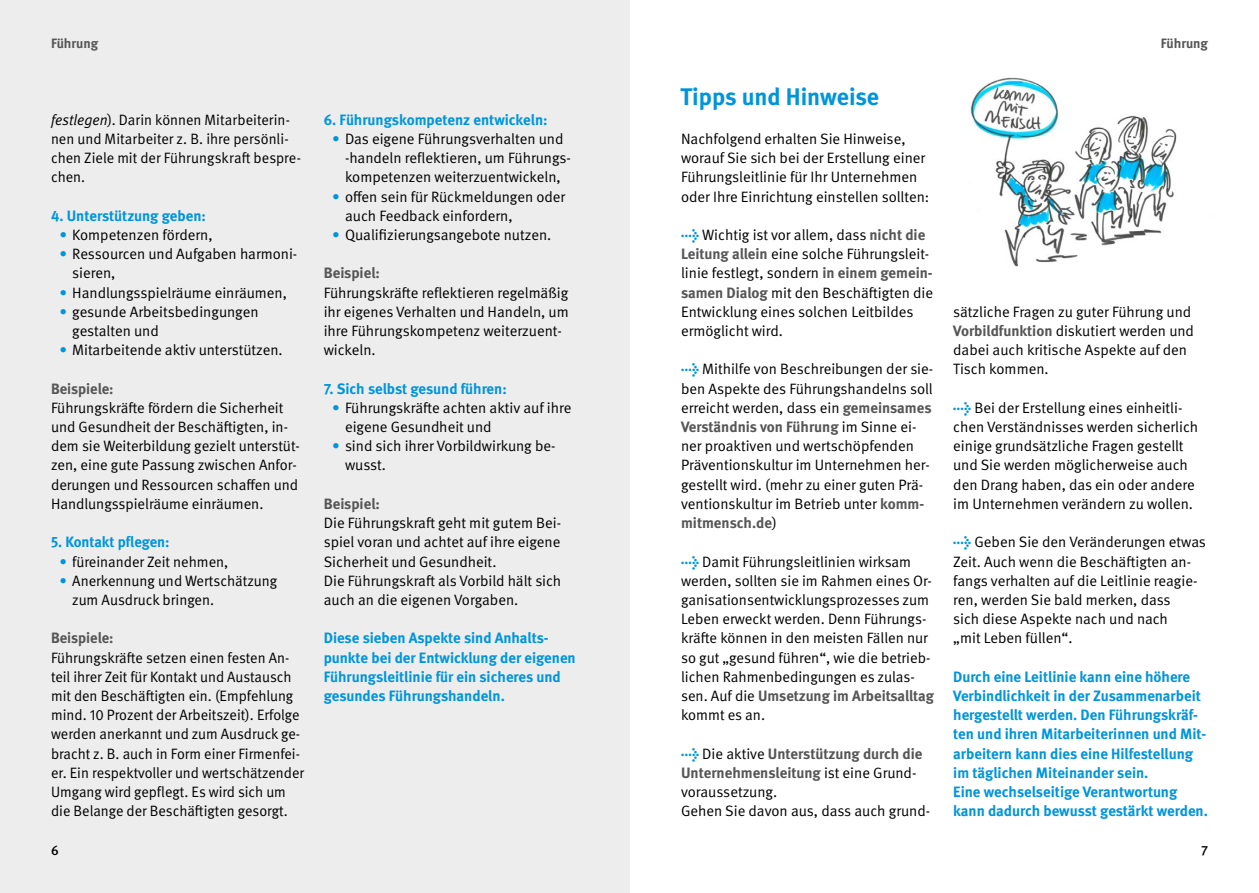
<style>
.page{position:relative;width:1259px;height:893px;background:#fff}
.page>*{position:absolute;margin:0;border:0;box-sizing:border-box;transform-origin:0 0}
.t1{font:700 24px "DGUV Meta";color:#0095db}
.t2{font:15px/19.2px "DGUV Meta";color:#000}
.t3{font:700 15px/19.2px "DGUV Meta";color:#0095db}
.t4{font:700 15px "DGUV Meta";color:#575656}
.t5{font:700 13.5px "DGUV Meta";letter-spacing:-.005em;color:#575656}
.t6{font:500 13.5px "DGUV Meta";color:#000}
.s1{font-style:italic}
.s2{color:#0095db}
.s3{font-weight:700;color:#0095db}
.s4{font-weight:700;color:#575656}
</style>
<div class="page">
<div style="left:0;top:0;width:629px;height:893px;background:#ededed"></div>
<img style="left:970px;top:77px;width:207px;height:190px">
<p class="t5" style="left:51px;top:35px;width:49px">Führung</p>
<p class="t5" style="left:1160px;top:35px;width:49px">Führung</p>
<p class="t2" style="left:51px;top:110px;width:251px"><span class="s1">festlegen</span>). Darin können Mitarbeiterin&shy;nen und Mitarbeiter z. B. ihre persönli&shy;chen Ziele mit der Führungskraft bespre&shy;chen.</p>
<p class="t3" style="left:51px;top:206px;width:156px">4. Unterstützung geben:</p>
<p class="t2" style="left:60px;top:226px;width:155px"><span class="s2">•</span> Kompetenzen fördern,</p>
<p class="t2" style="left:72px;top:245px;width:226px;text-indent:-13px"><span class="s2">•</span> Ressourcen und Aufgaben harmoni&shy;sieren,</p>
<p class="t2" style="left:60px;top:283px;width:229px"><span class="s2">•</span> Handlungsspielräume einräumen,</p>
<p class="t2" style="left:72px;top:302px;width:188px;text-indent:-13px"><span class="s2">•</span> gesunde Arbeitsbedingungen gestalten und</p>
<p class="t2" style="left:60px;top:341px;width:225px"><span class="s2">•</span> Mitarbeitende aktiv unterstützen.</p>
<p class="t4" style="left:51px;top:380px;width:64px">Beispiele:</p>
<p class="t2" style="left:51px;top:398px;width:250px">Führungskräfte fördern die Sicherheit und Gesundheit der Beschäftigten, in&shy;dem sie Weiterbildung gezielt unterstüt&shy;zen, eine gute Passung zwischen Anfor&shy;derungen und Ressourcen schaffen und Handlungsspielräume einräumen.</p>
<p class="t3" style="left:51px;top:533px;width:120px">5. Kontakt pflegen:</p>
<p class="t2" style="left:60px;top:552px;width:170px"><span class="s2">•</span> füreinander Zeit nehmen,</p>
<p class="t2" style="left:72px;top:571px;width:206px;text-indent:-13px"><span class="s2">•</span> Anerkennung und Wertschätzung zum Ausdruck bringen.</p>
<p class="t4" style="left:51px;top:629px;width:64px">Beispiele:</p>
<p class="t2" style="left:51px;top:648px;width:254px">Führungskräfte setzen einen festen An&shy;teil ihrer Zeit für Kontakt und Austausch mit den Beschäftigten ein. (Empfehlung mind. 10 Prozent der Arbeitszeit). Erfolge werden anerkannt und zum Ausdruck ge&shy;bracht z. B. auch in Form einer Firmenfei&shy;er. Ein respektvoller und wertschätzender Umgang wird gepflegt. Es wird sich um die Belange der Beschäftigten gesorgt.</p>
<p class="t3" style="left:324px;top:110px;width:225px">6. Führungskompetenz entwickeln:</p>
<p class="t2" style="left:345px;top:130px;width:227px;text-indent:-13px"><span class="s2">•</span> Das eigene Führungsverhalten und -handeln reflektieren, um Führungs&shy;kompetenzen weiterzuentwickeln,</p>
<p class="t2" style="left:345px;top:187px;width:222px;text-indent:-13px"><span class="s2">•</span> offen sein für Rückmeldungen oder auch Feedback einfordern,</p>
<p class="t2" style="left:332px;top:226px;width:221px"><span class="s2">•</span> Qualifizierungsangebote nutzen.</p>
<p class="t4" style="left:324px;top:264px;width:58px">Beispiel:</p>
<p class="t2" style="left:324px;top:283px;width:246px">Führungskräfte reflektieren regelmäßig ihr eigenes Verhalten und Handeln, um ihre Führungskompetenz weiterzuent&shy;wickeln.</p>
<p class="t3" style="left:324px;top:379px;width:185px">7. Sich selbst gesund führen:</p>
<p class="t2" style="left:345px;top:398px;width:228px;text-indent:-13px"><span class="s2">•</span> Führungskräfte achten aktiv auf ihre eigene Gesundheit und</p>
<p class="t2" style="left:345px;top:437px;width:212px;text-indent:-13px"><span class="s2">•</span> sind sich ihrer Vorbildwirkung be&shy;wusst.</p>
<p class="t4" style="left:324px;top:495px;width:58px">Beispiel:</p>
<p class="t2" style="left:324px;top:514px;width:239px">Die Führungskraft geht mit gutem Bei&shy;spiel voran und achtet auf ihre eigene Sicherheit und Gesundheit.<br>Die Führungskraft als Vorbild hält sich auch an die eigenen Vorgaben.</p>
<p class="t3" style="left:324px;top:629px;width:253px">Diese sieben Aspekte sind Anhalts&shy;punkte bei der Entwicklung der eigenen Führungsleitlinie für ein sicheres und gesundes Führungshandeln.</p>
<h1 class="t1" style="left:680px;top:82px;width:200px">Tipps und Hinweise</h1>
<p class="t2" style="left:681px;top:130px;width:250px">Nachfolgend erhalten Sie Hinweise, worauf Sie sich bei der Erstellung einer Führungsleitlinie für Ihr Unternehmen oder Ihre Einrichtung einstellen sollten:</p>
<p class="t2" style="left:681px;top:226px;width:253px"><span class="s3">→</span> Wichtig ist vor allem, dass <span class="s4">nicht die Leitung allein</span> eine solche Führungsleit&shy;linie festlegt, sondern <span class="s4">in einem gemein&shy;samen Dialog</span> mit den Beschäftigten die Entwicklung eines solchen Leitbildes ermöglicht wird.</p>
<p class="t2" style="left:681px;top:360px;width:254px"><span class="s3">→</span> Mithilfe von Beschreibungen der sie&shy;ben Aspekte des Führungshandelns soll erreicht werden, dass ein <span class="s4">gemeinsames Verständnis von Führung</span> im Sinne ei&shy;ner proaktiven und wertschöpfenden Präventionskultur im Unternehmen her&shy;gestellt wird. (mehr zu einer guten Prä&shy;ventionskultur im Betrieb unter <span class="s4">komm&shy;mitmensch.de</span>)</p>
<p class="t2" style="left:681px;top:552px;width:254px"><span class="s3">→</span> Damit Führungsleitlinien wirksam werden, sollten sie im Rahmen eines Or&shy;ganisationsentwicklungsprozesses zum Leben erweckt werden. Denn Führungs&shy;kräfte können in den meisten Fällen nur so gut „gesund führen“, wie die betrieb&shy;lichen Rahmenbedingungen es zulas&shy;sen. Auf die <span class="s4">Umsetzung im Arbeitsalltag </span>kommt es an.</p>
<p class="t2" style="left:681px;top:744px;width:251px"><span class="s3">→</span> Die aktive <span class="s4">Unterstützung durch die<br>Unternehmensleitung</span> ist eine Grund&shy;voraussetzung.<br>Gehen Sie davon aus, dass auch grund-</p>
<p class="t2" style="left:953px;top:302px;width:242px">sätzliche Fragen zu guter Führung und<br><span class="s4">Vorbildfunktion</span> diskutiert werden und dabei auch kritische Aspekte auf den<br>Tisch kommen.</p>
<p class="t2" style="left:953px;top:398px;width:246px"><span class="s3">→</span> Bei der Erstellung eines einheitli&shy;chen Verständnisses werden sicherlich einige grundsätzliche Fragen gestellt und Sie werden möglicherweise auch den Drang haben, das ein oder andere im Unternehmen verändern zu wollen.</p>
<p class="t2" style="left:953px;top:533px;width:254px"><span class="s3">→</span> Geben Sie den Veränderungen etwas Zeit. Auch wenn die Beschäftigten an&shy;fangs verhalten auf die Leitlinie reagie&shy;ren, werden Sie bald merken, dass<br>sich diese Aspekte nach und nach<br>„mit Leben füllen“.</p>
<p class="t3" style="left:953px;top:667px;width:256px">Durch eine Leitlinie kann eine höhere Verbindlichkeit in der Zusammenarbeit hergestellt werden. Den Führungskräf&shy;ten und ihren Mitarbeiterinnen und Mit&shy;arbeitern kann dies eine Hilfestellung im täglichen Miteinander sein.<br>Eine wechselseitige Verantwortung kann dadurch bewusst gestärkt werden.</p>
<p class="t6" style="left:51px;top:842px;width:9px">6</p>
<p class="t6" style="left:1201px;top:842px;width:8px">7</p>
</div>
